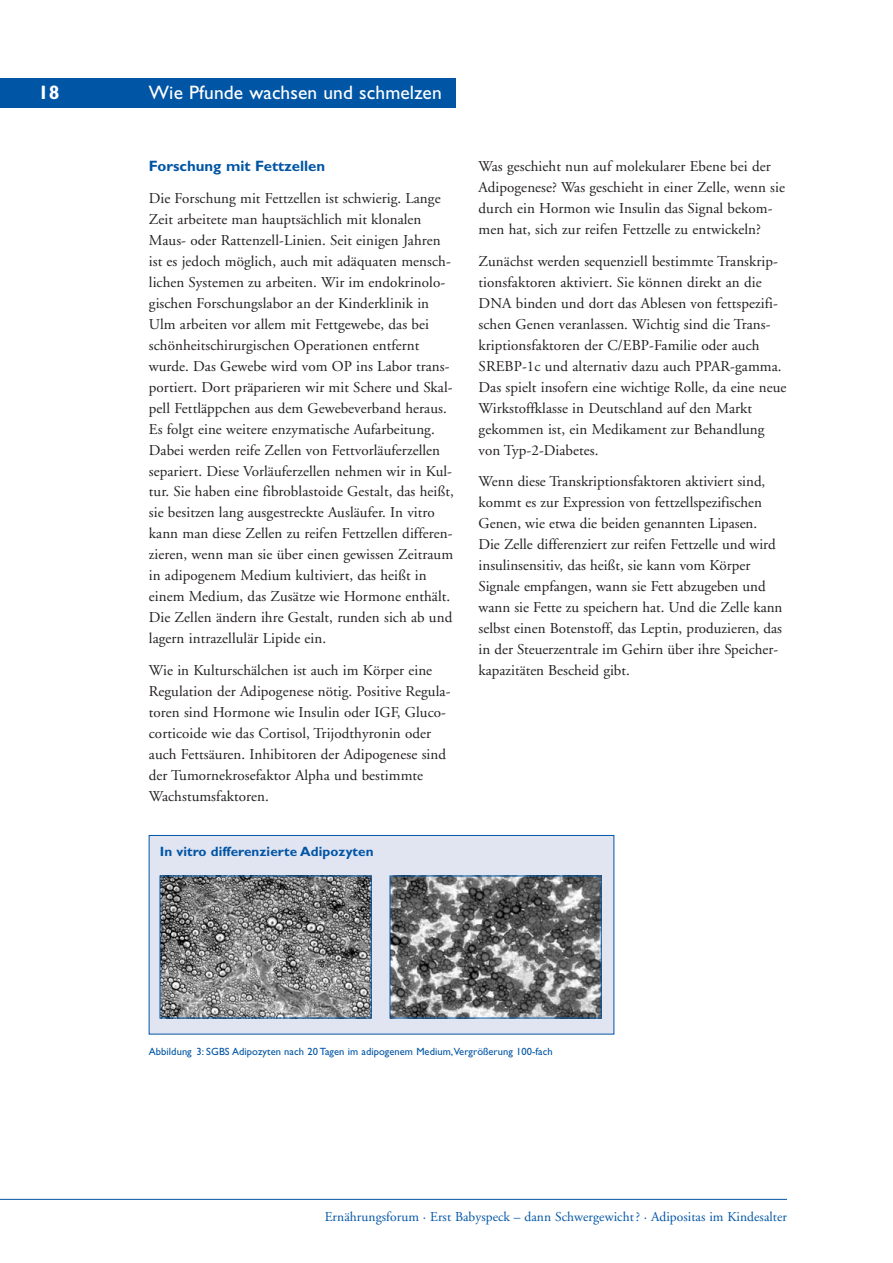
<style>
.page{position:relative;width:893px;height:1263px;background:#fff}
.page>*{position:absolute;margin:0;border:0;box-sizing:border-box;transform-origin:0 0}
.t1{font:19.5px "Gill Sans";letter-spacing:.005em;color:#fff}
.t2{font:700 19.5px "Gill Sans";color:#fff}
.t3{font:15px/21px "Adobe Garamond";letter-spacing:.005em;color:#231f20}
.t4{font:700 15px "Gill Sans";color:#0155a5}
.t5{font:13.5px "Adobe Garamond";letter-spacing:.005em;color:#0155a5}
.t6{font:700 13.5px "Gill Sans";letter-spacing:.005em;color:#0155a5}
.t7{font:10.5px "Gill Sans";letter-spacing:.005em;color:#0155a5}
</style>
<div class="page">
<div style="left:0;top:78px;width:455px;height:30px;background:#0155a5"></div>
<hr style="left:0;top:1199px;width:787px;height:1px;background:#0155a5">
<div style="left:149px;top:835px;width:465px;height:199px;background:#e1e5f2"></div>
<div style="left:149px;top:835px;width:465px;height:199px;border:1px solid #0155a5"></div>
<img style="left:162px;top:878px;width:207px;height:138px">
<img style="left:392px;top:878px;width:207px;height:138px">
<div style="left:390px;top:876px;width:211px;height:142px;border:1px solid #0155a5"></div>
<h1 class="t2" style="left:38px;top:86px;width:23px">18</h1>
<h1 class="t1" style="left:149px;top:86px;width:294px">Wie Pfunde wachsen und schmelzen</h1>
<p class="t4" style="left:149px;top:161px;width:178px">Forschung mit Fettzellen</p>
<p class="t3" style="left:149px;top:189px;width:306px">Die Forschung mit Fettzellen ist schwierig. Lange Zeit arbeitete man hauptsächlich mit klonalen Maus- oder Rattenzell-Linien. Seit einigen Jahren ist es jedoch möglich, auch mit adäquaten mensch&shy;lichen Systemen zu arbeiten. Wir im endokrinolo&shy;gischen Forschungslabor an der Kinderklinik in Ulm arbeiten vor allem mit Fettgewebe, das bei schönheitschirurgischen Operationen entfernt wurde. Das Gewebe wird vom OP ins Labor trans&shy;portiert. Dort präparieren wir mit Schere und Skal&shy;pell Fettläppchen aus dem Gewebeverband heraus.<br>Es folgt eine weitere enzymatische Aufarbeitung.<br>Dabei werden reife Zellen von Fettvorläuferzellen separiert. Diese Vorläuferzellen nehmen wir in Kul&shy;tur. Sie haben eine fibroblastoide Gestalt, das heißt, sie besitzen lang ausgestreckte Ausläufer. In vitro kann man diese Zellen zu reifen Fettzellen differen&shy;zieren, wenn man sie über einen gewissen Zeitraum in adipogenem Medium kultiviert, das heißt in einem Medium, das Zusätze wie Hormone enthält.<br>Die Zellen ändern ihre Gestalt, runden sich ab und lagern intrazellulär Lipide ein.</p>
<p class="t3" style="left:149px;top:661px;width:303px">Wie in Kulturschälchen ist auch im Körper eine Regulation der Adipogenese nötig. Positive Regula&shy;toren sind Hormone wie Insulin oder IGF, Gluco&shy;corticoide wie das Cortisol, Trijodthyronin oder auch Fettsäuren. Inhibitoren der Adipogenese sind der Tumornekrosefaktor Alpha und bestimmte Wachstumsfaktoren.</p>
<p class="t6" style="left:160px;top:847px;width:215px">In vitro differenzierte Adipozyten</p>
<p class="t3" style="left:478px;top:157px;width:308px">Was geschieht nun auf molekularer Ebene bei der Adipogenese? Was geschieht in einer Zelle, wenn sie durch ein Hormon wie Insulin das Signal bekom&shy;men hat, sich zur reifen Fettzelle zu entwickeln?</p>
<p class="t3" style="left:478px;top:252px;width:309px">Zunächst werden sequenziell bestimmte Transkrip&shy;tionsfaktoren aktiviert. Sie können direkt an die DNA binden und dort das Ablesen von fettspezifi&shy;schen Genen veranlassen. Wichtig sind die Trans&shy;kriptionsfaktoren der C/EBP-Familie oder auch SREBP-1c und alternativ dazu auch PPAR-gamma.<br>Das spielt insofern eine wichtige Rolle, da eine neue Wirkstoffklasse in Deutschland auf den Markt gekommen ist, ein Medikament zur Behandlung von Typ-2-Diabetes.</p>
<p class="t3" style="left:478px;top:472px;width:305px">Wenn diese Transkriptionsfaktoren aktiviert sind, kommt es zur Expression von fettzellspezifischen Genen, wie etwa die beiden genannten Lipasen.<br>Die Zelle differenziert zur reifen Fettzelle und wird insulinsensitiv, das heißt, sie kann vom Körper Signale empfangen, wann sie Fett abzugeben und wann sie Fette zu speichern hat. Und die Zelle kann selbst einen Botenstoff, das Leptin, produzieren, das in der Steuerzentrale im Gehirn über ihre Speicher&shy;kapazitäten Bescheid gibt.</p>
<p class="t7" style="left:149px;top:1047px;width:405px">Abbildung 3: SGBS Adipozyten nach 20 Tagen im adipogenem Medium,Vergrößerung 100-fach</p>
<p class="t5" style="left:325px;top:1211px;width:464px">Ernährungsforum · Erst Babyspeck – dann Schwergewicht ? · Adipositas im Kindesalter</p>
</div>
